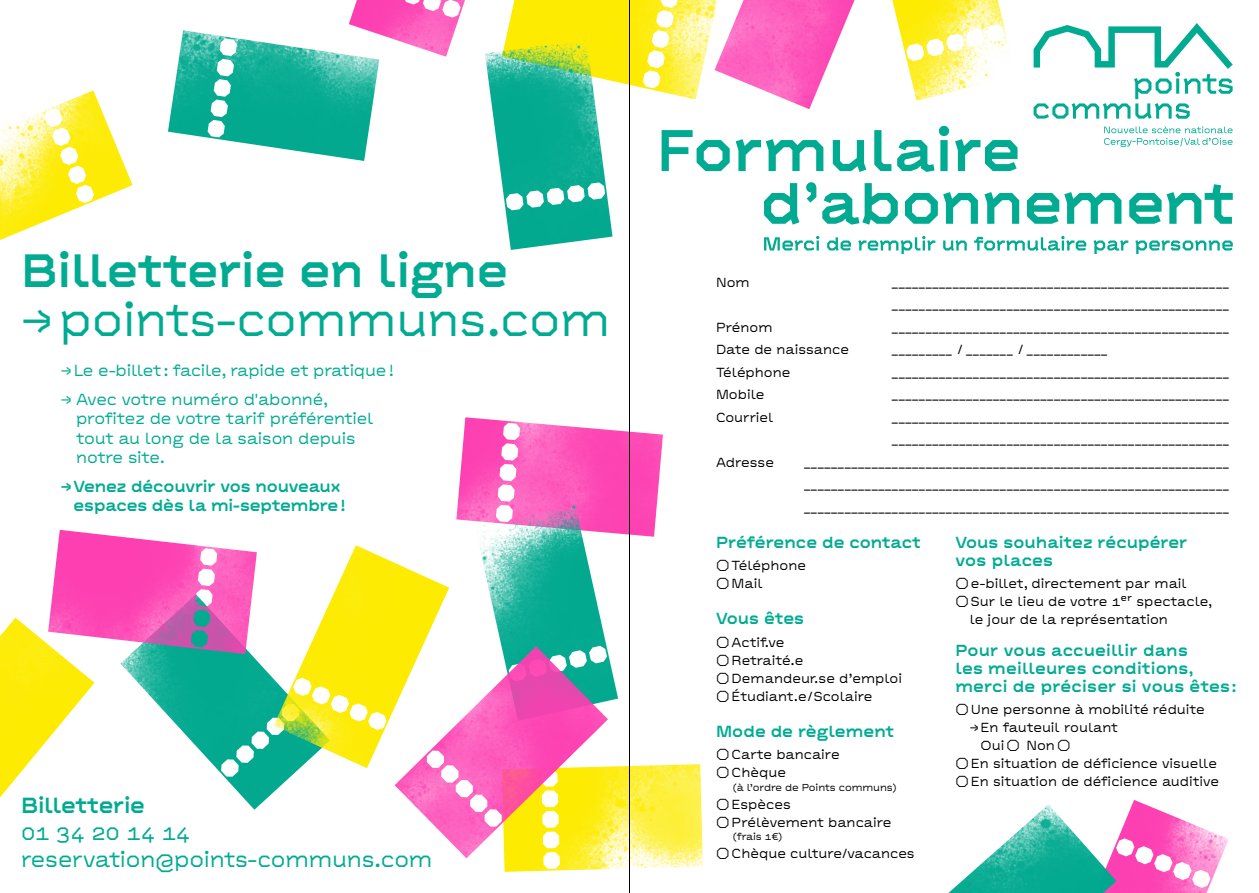
<style>
.page{position:relative;width:1259px;height:893px;background:#fff}
.page>*{position:absolute;margin:0;border:0;box-sizing:border-box;transform-origin:0 0}
.t1{font:48px "BVH Anto Plot";letter-spacing:-.01em;color:#00ab92}
.t2{font:700 48px "BVH Anto Plot";letter-spacing:-.01em;color:#00ab92}
.t3{font:22.5px/27px "BVH Anto Plot";letter-spacing:-.01em;color:#00ab92}
.t4{font:700 22.5px "BVH Anto Plot";letter-spacing:-.01em;color:#00ab92}
.t5{font:700 16.5px/18px "BVH Anto Plot";color:#00ab92}
.t6{font:16.5px/19.5px "BVH Anto Plot";letter-spacing:-.01em;color:#00ab92}
.t7{font:13.5px/22.5px "BVH Anto Plot";color:#000}
.t8{font:10.35px "BVH Anto Plot";letter-spacing:-.01em;color:#000}
</style>
<div class="page">
<img style="left:892px;top:0;width:118px;height:101px">
<svg style="left:661px;top:126px;width:356px;height:46px"></svg>
<img style="left:505px;top:0;width:209px;height:99px">
<img style="left:0;top:90px;width:133px;height:150px">
<img style="left:1116px;top:800px;width:112px;height:93px">
<img style="left:714px;top:0;width:140px;height:109px">
<img style="left:168px;top:30px;width:211px;height:131px">
<img style="left:456px;top:417px;width:207px;height:120px">
<img style="left:504px;top:764px;width:199px;height:108px">
<img style="left:948px;top:805px;width:168px;height:88px">
<img style="left:120px;top:654px;width:180px;height:156px">
<img style="left:274px;top:545px;width:175px;height:223px">
<img style="left:0;top:618px;width:95px;height:179px">
<img style="left:48px;top:530px;width:209px;height:124px">
<img style="left:475px;top:505px;width:143px;height:196px">
<img style="left:485px;top:40px;width:127px;height:210px">
<img style="left:394px;top:646px;width:214px;height:212px">
<img style="left:349px;top:0;width:116px;height:57px">
<svg style="left:1104px;top:126px;width:128px;height:21px"></svg>
<svg style="left:1033px;top:23px;width:199px;height:96px"></svg>
<svg style="left:764px;top:182px;width:468px;height:43px"></svg>
<svg style="left:764px;top:236px;width:468px;height:18px"></svg>
<hr style="left:629px;top:0;width:1px;height:893px;background:#000">
<h1 class="t2" style="left:21px;top:242px;width:488px">Billetterie en ligne</h1>
<h1 class="t1" style="left:21px;top:291px;width:590px">→ points-communs.com</h1>
<p class="t6" style="left:61px;top:361px;width:335px">→ Le e-billet : facile, rapide et pratique !</p>
<p class="t6" style="left:76px;top:389px;width:299px;text-indent:-15px">→ Avec votre numéro d'abonné, profitez de votre tarif préférentiel tout au long de la saison depuis notre site.</p>
<p class="t5" style="left:74px;top:476px;width:274px;line-height:19.5px;text-indent:-13px">→ Venez découvrir vos nouveaux espaces dès la mi-septembre !</p>
<h2 class="t4" style="left:21px;top:792px;width:125px">Billetterie</h2>
<h2 class="t3" style="left:21px;top:819px;width:413px">01 34 20 14 14 reservation@points-communs.com</h2>
<p class="t7" style="left:716px;top:271px;width:35px">Nom</p>
<p class="t7" style="left:716px;top:316px;width:58px">Prénom</p>
<p class="t7" style="left:891px;top:271px;width:339px">__________________________________________________ __________________________________________________</p>
<p class="t7" style="left:891px;top:316px;width:339px">__________________________________________________</p>
<p class="t7" style="left:716px;top:338px;width:134px">Date de naissance</p>
<p class="t7" style="left:891px;top:338px;width:217px">_________ / _______ / ____________</p>
<p class="t7" style="left:716px;top:361px;width:76px">Téléphone</p>
<p class="t7" style="left:891px;top:361px;width:339px">__________________________________________________</p>
<p class="t7" style="left:716px;top:383px;width:50px">Mobile</p>
<p class="t7" style="left:891px;top:383px;width:339px">__________________________________________________</p>
<p class="t7" style="left:716px;top:406px;width:59px">Courriel</p>
<p class="t7" style="left:891px;top:406px;width:339px">__________________________________________________ __________________________________________________</p>
<p class="t7" style="left:716px;top:451px;width:59px">Adresse</p>
<p class="t7" style="left:804px;top:451px;width:427px;text-align:justify">_______________________________________________________________ _______________________________________________________________ _______________________________________________________________</p>
<p class="t5" style="left:716px;top:533px;width:206px">Préférence de contact</p>
<p class="t7" style="left:716px;top:554px;width:92px">○ Téléphone</p>
<p class="t7" style="left:716px;top:572px;width:48px">○ Mail</p>
<p class="t5" style="left:716px;top:610px;width:90px">Vous êtes</p>
<p class="t7" style="left:716px;top:631px;width:70px">○ Actif.ve</p>
<p class="t7" style="left:716px;top:649px;width:89px">○ Retraité.e</p>
<p class="t7" style="left:716px;top:667px;width:188px">○ Demandeur.se d’emploi</p>
<p class="t7" style="left:716px;top:685px;width:158px">○ Étudiant.e / Scolaire</p>
<p class="t5" style="left:716px;top:722px;width:179px">Mode de règlement</p>
<p class="t7" style="left:716px;top:743px;width:125px">○ Carte bancaire</p>
<p class="t7" style="left:716px;top:761px;width:71px">○ Chèque</p>
<p class="t8" style="left:732px;top:781px;width:166px">( à l’ordre de Points communs )</p>
<p class="t7" style="left:716px;top:793px;width:76px">○ Espèces</p>
<p class="t7" style="left:716px;top:811px;width:177px">○ Prélèvement bancaire</p>
<p class="t8" style="left:732px;top:831px;width:52px">( frais 1 € )</p>
<p class="t7" style="left:716px;top:842px;width:200px">○ Chèque culture/vacances</p>
<p class="t5" style="left:955px;top:533px;width:233px">Vous souhaitez récupérer vos places</p>
<p class="t7" style="left:955px;top:572px;width:233px">○ e-billet, directement par mail</p>
<p class="t7" style="left:969px;top:593px;width:244px;line-height:18px;text-indent:-14px">○ Sur le lieu de votre 1er spectacle, le jour de la représentation</p>
<p class="t5" style="left:955px;top:641px;width:283px">Pour vous accueillir dans<br>les meilleures conditions, merci de préciser si vous êtes :</p>
<p class="t7" style="left:955px;top:698px;width:251px">○ Une personne à mobilité réduite</p>
<p class="t7" style="left:980px;top:719px;width:139px;line-height:18px;text-indent:-11px">→ En fauteuil roulant<br>Oui ○ Non ○</p>
<p class="t7" style="left:955px;top:752px;width:263px">○ En situation de déficience visuelle</p>
<p class="t7" style="left:955px;top:770px;width:265px">○ En situation de déficience auditive</p>
</div>
